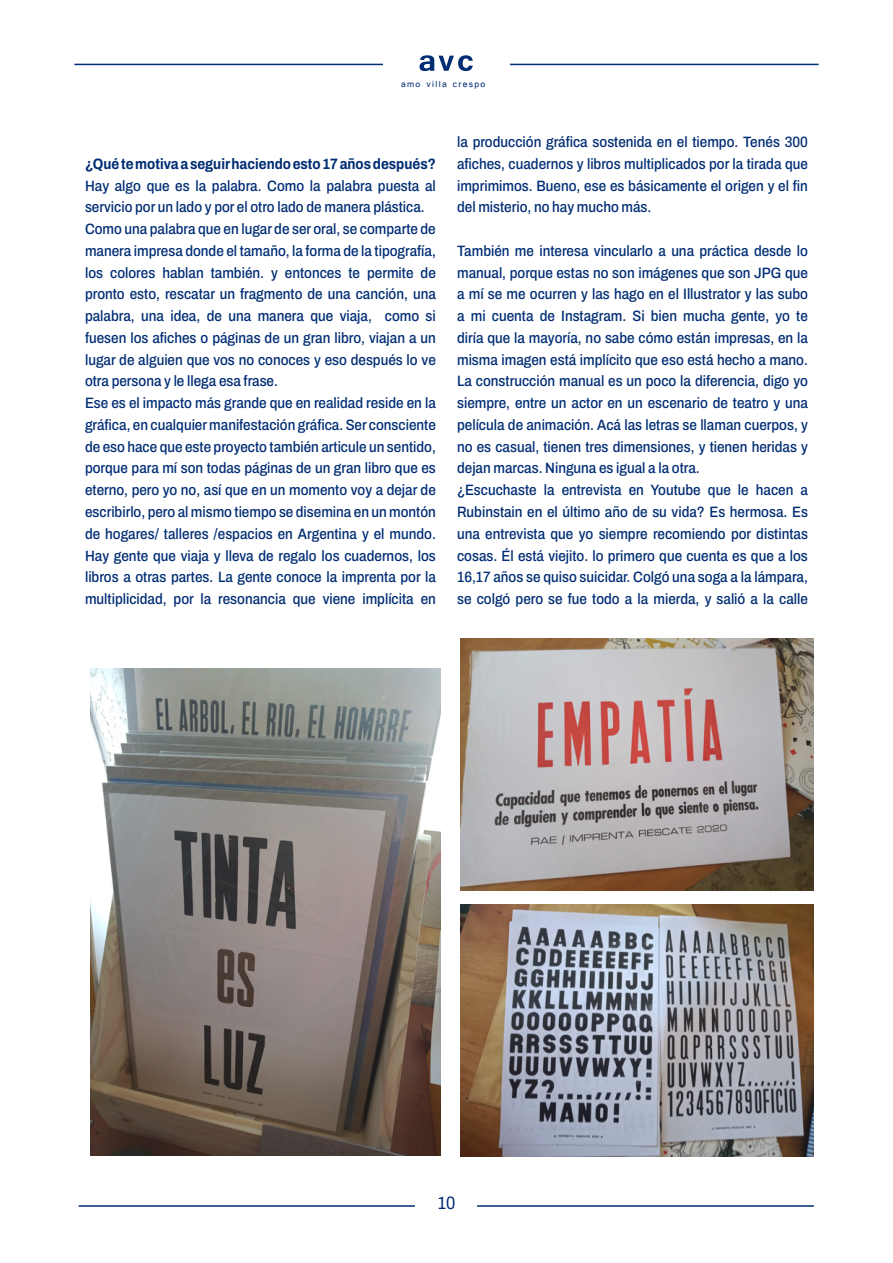
<style>
.page{position:relative;width:893px;height:1263px;background:#fff}
.page>*{position:absolute;margin:0;border:0;box-sizing:border-box;transform-origin:0 0}
.t1{font:semi-condensed 18px "Archivo";color:#002d74}
.t2{font:500 semi-condensed 15px/21.8px "Archivo";color:#002d74}
.t3{font:700 semi-condensed 15px "Archivo";color:#002d74}
.t4{font:11.1px "Tunga";letter-spacing:.12em;color:#002d74}
.s1{font-family:"Tunga";font-stretch:normal;font-size:11.1px;color:#fff}
</style>
<div class="page">
<hr style="left:74px;top:64px;width:309px;height:1px;background:#002d74">
<hr style="left:510px;top:64px;width:309px;height:1px;background:#002d74">
<svg style="left:419px;top:55px;width:54px;height:16px"></svg>
<hr style="left:79px;top:1205px;width:336px;height:2px;background:#002d74">
<hr style="left:477px;top:1205px;width:337px;height:2px;background:#002d74">
<img style="left:90px;top:668px;width:350px;height:487px">
<img style="left:461px;top:639px;width:353px;height:252px">
<img style="left:461px;top:905px;width:353px;height:251px">
<p class="t4" style="left:401px;top:77px;width:86px">amo villa crespo</p>
<p class="t3" style="left:85px;top:153px;width:352px">¿Qué te motiva a seguir haciendo esto 17 años después?</p>
<p class="t2" style="left:85px;top:175px;width:352px">Hay algo que es la palabra. Como la palabra puesta al servicio por un lado y por el otro lado de manera plástica.<br>Como una palabra que en lugar de ser oral, se comparte de manera impresa donde el tamaño, la forma de la tipografía, los colores hablan también. y entonces te permite de pronto esto, rescatar un fragmento de una canción, una palabra, una idea, de una manera que viaja, como si fuesen los afiches o páginas de un gran libro, viajan a un lugar de alguien que vos no conoces y eso después lo ve otra persona y le llega esa frase.<br>Ese es el impacto más grande que en realidad reside en la gráfica, en cualquier manifestación gráfica. Ser consciente de eso hace que este proyecto también articule un sentido, porque para mí son todas páginas de un gran libro que es eterno, pero yo no, así que en un momento voy a dejar de escribirlo, pero al mismo tiempo se disemina en un montón de hogares/ talleres /espacios en Argentina y el mundo.<br>Hay gente que viaja y lleva de regalo los cuadernos, los libros a otras partes. La gente conoce la imprenta por la multiplicidad, por la resonancia que viene implícita en</p>
<p class="t2" style="left:457px;top:131px;width:352px;text-align:justify">la producción gráfica sostenida en el tiempo. Tenés 300 afiches, cuadernos y libros multiplicados por la tirada que imprimimos. Bueno, ese es básicamente el origen y el fin del misterio, no hay mucho más.</p>
<p class="t2" style="left:457px;top:240px;width:352px">También me interesa vincularlo a una práctica desde lo manual, porque estas no son imágenes que son JPG que a mí se me ocurren y las hago en el Illustrator y las subo a mi cuenta de Instagram. Si bien mucha gente, yo te diría que la mayoría, no sabe cómo están impresas, en la misma imagen está implícito que eso está hecho a mano.<br>La construcción manual es un poco la diferencia, digo yo siempre, entre un actor en un escenario de teatro y una película de animación. Acá las letras se llaman cuerpos, y no es casual, tienen tres dimensiones, y tienen heridas y dejan marcas. Ninguna es igual a la otra.<br>¿Escuchaste la entrevista en Youtube que le hacen a Rubinstain en el último año de su vida? Es hermosa. Es una entrevista que yo siempre recomiendo por distintas cosas. Él está viejito. lo primero que cuenta es que a los 16,17 años se quiso suicidar. Colgó una soga a la lámpara, se colgó pero se fue todo a la mierda, y salió a la calle</p>
<p class="t1" style="left:438px;top:1189px;width:19px">1 0<span class="s1">x</span></p>
</div>
